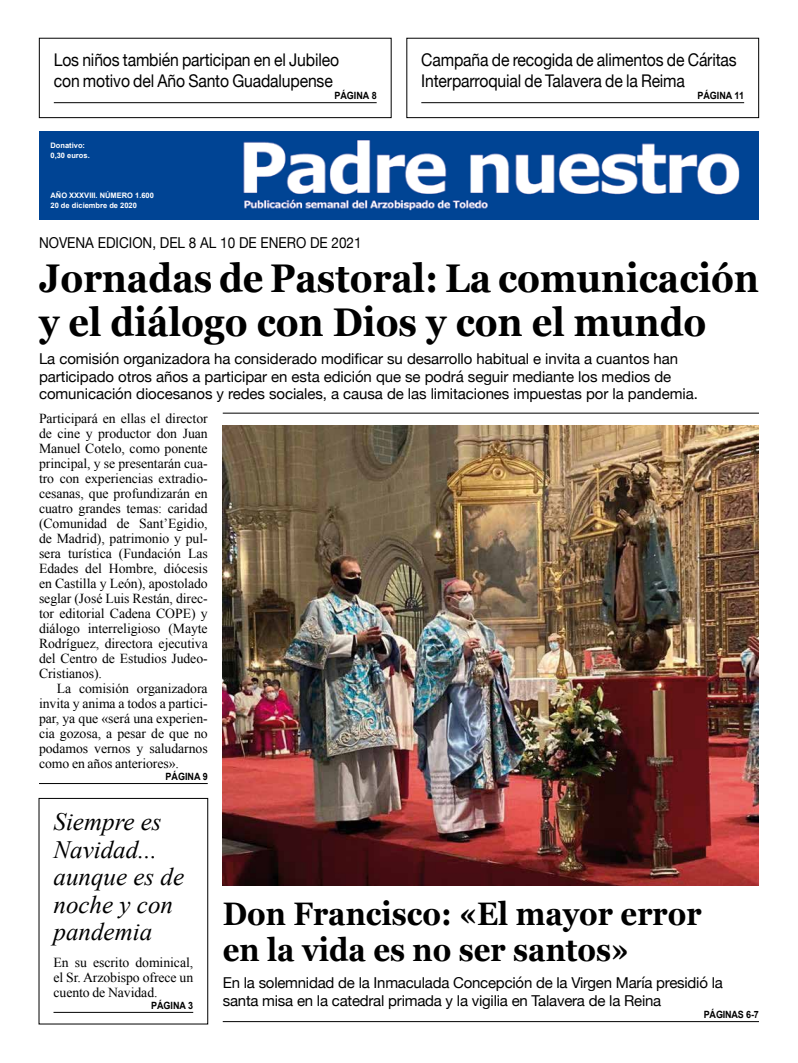
<style>
.page{position:relative;width:798px;height:1063px;background:#fff}
.page>*{position:absolute;margin:0;border:0;box-sizing:border-box;transform-origin:0 0}
.t1{font:700 40px/43.8px "Georgia";color:#000;scale:.9 1}
.t2{font:700 32.5px/36.2px "Georgia";color:#000;scale:.9 1}
.t3{font:italic 25px/27.5px "Times New Roman";color:#000}
.t4{font:17.5px/21px "Helvetica Neue";letter-spacing:-.01em;color:#000;scale:.9 1}
.t5{font:15px/17.5px "Helvetica Neue";letter-spacing:-.005em;color:#000}
.t6{font:15px "Helvetica Neue";letter-spacing:-.005em;color:#000;scale:.9 1}
.t7{font:13.75px/15px "Times New Roman";letter-spacing:-.005em;color:#000;text-align:justify}
.t8{font:700 10px "Arial";color:#000;scale:.9 1}
.t9{font:700 7.5px/10px "Arial";color:#fff}
</style>
<div class="page">
<img style="left:39px;top:131px;width:719px;height:89px">
<hr style="left:421px;top:102px;width:322px;height:1px;background:#000">
<div style="left:406px;top:38px;width:352px;height:80px;border:1px solid #000"></div>
<hr style="left:54px;top:102px;width:322px;height:1px;background:#000">
<div style="left:39px;top:38px;width:352px;height:80px;border:1px solid #000"></div>
<hr style="left:39px;top:783px;width:169px;height:1px;background:#000">
<hr style="left:223px;top:413px;width:535px;height:1px;background:#000">
<img style="left:223px;top:425px;width:535px;height:461px">
<hr style="left:223px;top:1021px;width:535px;height:1px;background:#000">
<hr style="left:53px;top:1012px;width:140px;height:1px;background:#000">
<p class="t4" style="left:54px;top:50px;width:318px">Los niños también participan en el Jubileo con motivo del Año Santo Guadalupense</p>
<p class="t8" style="left:334px;top:89px;width:48px">PÁGINA 8</p>
<p class="t9" style="left:50px;top:141px;width:41px">Donativo:<br>0,30 euros.</p>
<p class="t9" style="left:50px;top:191px;width:105px">AÑO XXXVIII. NÚMERO 1.600<br>20 de diciembre de 2020</p>
<p class="t4" style="left:421px;top:50px;width:352px">Campaña de recogida de alimentos de Cáritas<br>Interparroquial de Talavera de la Reima</p>
<p class="t8" style="left:697px;top:89px;width:53px">PÁGINA 11</p>
<p class="t6" style="left:39px;top:232px;width:360px">NOVENA EDICION, DEL 8 AL 10 DE ENERO DE 2021</p>
<h1 class="t1" style="left:39px;top:254px;width:801px">Jornadas de Pastoral: La comunicación y el diálogo con Dios y con el mundo</h1>
<p class="t5" style="left:39px;top:351px;width:660px">La comisión organizadora ha considerado modificar su desarrollo habitual e invita a cuantos han participado otros años a participar en esta edición que se podrá seguir mediante los medios de comunicación diocesanos y redes sociales, a causa de las limitaciones impuestas por la pandemia.</p>
<p class="t7" style="left:39px;top:410px;width:170px">Participará en ellas el director de cine y productor don Juan Manuel Cotelo, como ponente principal, y se presentarán cua&shy;tro con experiencias extradio&shy;cesanas, que profundizarán en cuatro grandes temas: caridad (Comunidad de Sant’Egidio, de Madrid), patrimonio y pul&shy;sera turística (Fundación Las Edades del Hombre, diócesis en Castilla y León), apostolado seglar (José Luis Restán, direc&shy;tor editorial Cadena COPE) y diálogo interreligioso (Mayte Rodríguez, directora ejecutiva del Centro de Estudios Judeo-Cristianos).</p>
<p class="t7" style="left:39px;top:680px;width:170px;text-indent:18px">La comisión organizadora invita y anima a todos a partici&shy;par, ya que «será una experien&shy;cia gozosa, a pesar de que no podamos vernos y saludarnos como en años anteriores».</p>
<p class="t8" style="left:165px;top:770px;width:48px">PÁGINA 9</p>
<h3 class="t3" style="left:53px;top:808px;width:132px">Siempre es<br>Navidad... aunque es de noche y con pandemia</h3>
<p class="t7" style="left:53px;top:954px;width:141px">En su escrito dominical, el Sr. Arzobispo ofrece un cuento de Navidad.</p>
<p class="t8" style="left:151px;top:998px;width:48px">PÁGINA 3</p>
<h2 class="t2" style="left:223px;top:893px;width:533px">Don Francisco: «El mayor error en la vida es no ser santos»</h2>
<p class="t5" style="left:223px;top:975px;width:501px">En la solemnidad de la Inmaculada Concepción de la Virgen María presidió la santa misa en la catedral primada y la vigilia en Talavera de la Reina</p>
<p class="t8" style="left:703px;top:1008px;width:63px">PÁGINAS 6-7</p>
</div>
